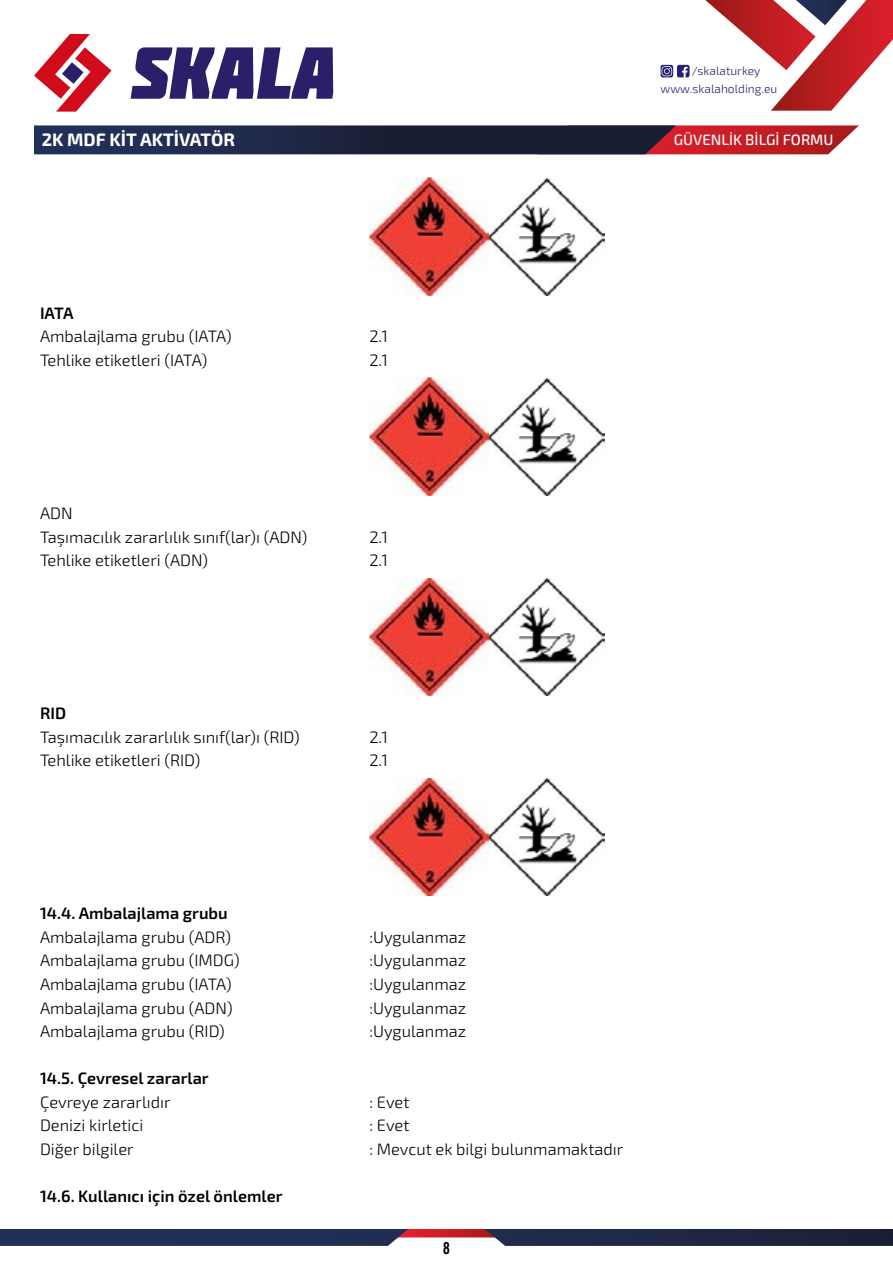
<style>
.page{position:relative;width:893px;height:1263px;background:#fff}
.page>*{position:absolute;margin:0;border:0;box-sizing:border-box;transform-origin:0 0}
.t1{font:700 18px "Exo 2";color:#fff}
.t2{font:300 16.5px/23.5px "Exo 2";color:#000}
.t3{font:600 16.5px "Exo 2";color:#000}
.t4{font:condensed 16.5px "Trade Gothic Bold Twenty";color:#000}
.t5{font:500 15px "Exo 2";color:#fff}
.t6{font:300 12px/17.4px "Exo 2";color:#242170}
</style>
<div class="page">
<svg style="left:0;top:1229px;width:893px;height:17px;background:#353756"></svg>
<svg style="left:34px;top:34px;width:78px;height:78px"></svg>
<svg style="left:131px;top:47px;width:202px;height:52px"></svg>
<svg style="left:706px;top:0;width:187px;height:111px"></svg>
<svg style="left:661px;top:65px;width:29px;height:12px"></svg>
<svg style="left:34px;top:125px;width:825px;height:29px;background:#482940"></svg>
<img style="left:369px;top:178px;width:236px;height:117px">
<img style="left:369px;top:378px;width:236px;height:117px">
<img style="left:369px;top:578px;width:236px;height:118px">
<img style="left:369px;top:778px;width:236px;height:118px">
<p class="t6" style="left:661px;top:63px;width:118px;text-indent:31px">/skalaturkey www.skalaholding.eu</p>
<p class="t1" style="left:42px;top:129px;width:195px">2K MDF KİT AKTİVATÖR</p>
<p class="t5" style="left:674px;top:131px;width:161px">GÜVENLİK BİLGİ FORMU</p>
<p class="t3" style="left:40px;top:303px;width:35px">IATA</p>
<p class="t2" style="left:40px;top:325px;width:193px">Ambalajlama grubu (IATA)</p>
<p class="t2" style="left:369px;top:325px;width:20px">2.1</p>
<p class="t2" style="left:40px;top:349px;width:169px">Tehlike etiketleri (IATA)</p>
<p class="t2" style="left:369px;top:349px;width:20px">2.1</p>
<p class="t2" style="left:40px;top:502px;width:269px">ADN<br>Taşımacılık zararlılık sınıf(lar)ı (ADN)</p>
<p class="t2" style="left:369px;top:525px;width:20px">2.1</p>
<p class="t2" style="left:40px;top:549px;width:170px">Tehlike etiketleri (ADN)</p>
<p class="t2" style="left:369px;top:549px;width:20px">2.1</p>
<p class="t3" style="left:40px;top:704px;width:28px">RID</p>
<p class="t2" style="left:40px;top:725px;width:261px">Taşımacılık zararlılık sınıf(lar)ı (RID)</p>
<p class="t2" style="left:369px;top:725px;width:20px">2.1</p>
<p class="t2" style="left:40px;top:749px;width:162px">Tehlike etiketleri (RID)</p>
<p class="t2" style="left:369px;top:749px;width:20px">2.1</p>
<p class="t3" style="left:40px;top:904px;width:189px">14.4. Ambalajlama grubu</p>
<p class="t2" style="left:40px;top:926px;width:193px">Ambalajlama grubu (ADR)</p>
<p class="t2" style="left:369px;top:926px;width:98px">:Uygulanmaz</p>
<p class="t2" style="left:40px;top:949px;width:201px">Ambalajlama grubu (IMDG)</p>
<p class="t2" style="left:369px;top:949px;width:98px">:Uygulanmaz</p>
<p class="t2" style="left:40px;top:973px;width:193px">Ambalajlama grubu (IATA)</p>
<p class="t2" style="left:369px;top:973px;width:98px">:Uygulanmaz</p>
<p class="t2" style="left:40px;top:996px;width:194px">Ambalajlama grubu (ADN)</p>
<p class="t2" style="left:369px;top:996px;width:98px">:Uygulanmaz</p>
<p class="t2" style="left:40px;top:1020px;width:186px">Ambalajlama grubu (RID)</p>
<p class="t2" style="left:369px;top:1020px;width:98px">:Uygulanmaz</p>
<p class="t3" style="left:40px;top:1068px;width:170px">14.5. Çevresel zararlar</p>
<p class="t2" style="left:40px;top:1090px;width:132px">Çevreye zararlıdır</p>
<p class="t2" style="left:369px;top:1090px;width:42px">: Evet</p>
<p class="t2" style="left:40px;top:1114px;width:105px">Denizi kirletici</p>
<p class="t2" style="left:369px;top:1114px;width:42px">: Evet</p>
<p class="t2" style="left:40px;top:1137px;width:95px">Diğer bilgiler</p>
<p class="t2" style="left:369px;top:1137px;width:255px">: Mevcut ek bilgi bulunmamaktadır</p>
<p class="t3" style="left:40px;top:1186px;width:244px">14.6. Kullanıcı için özel önlemler</p>
<p class="t4" style="left:443px;top:1238px;width:9px">8</p>
</div>
